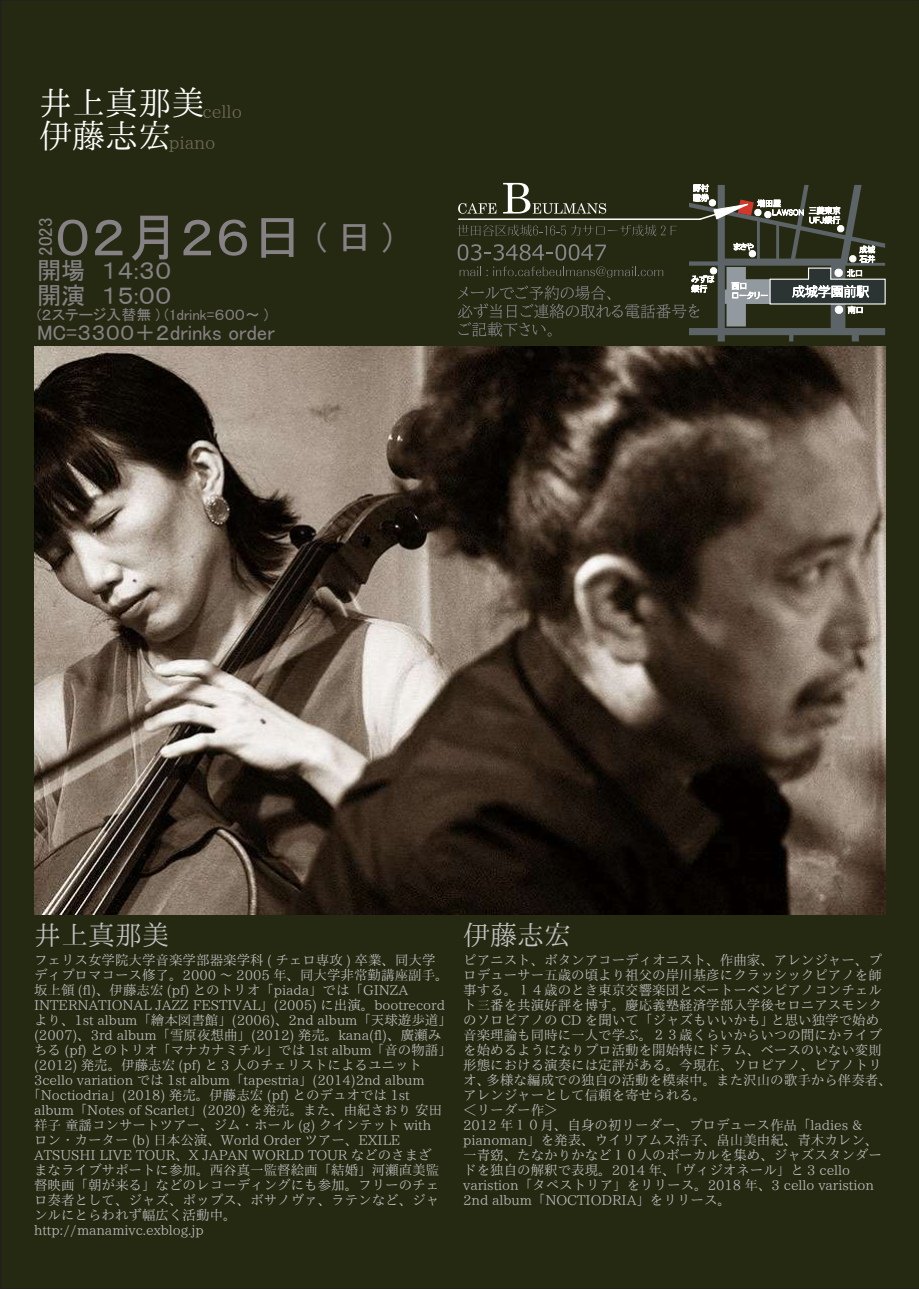
<style>
.page{position:relative;width:919px;height:1289px;background:#fff}
.page>*{position:absolute;margin:0;border:0;box-sizing:border-box;transform-origin:0 0}
.t1{font:52.5px "MS P Gothic";color:#858184}
.t2{font:33px/32.1px "IP Aex Mincho";color:#fff}
.t3{font:27px "IP Aex Mincho";color:#c2c3c5}
.t4{font:24px/24px "MS P Gothic";color:#858184}
.t5{font:21px "MS P Gothic";color:#858184}
.t6{font:19.05px "MS P Gothic";color:#858184}
.t7{font:17.55px "IP Aex Mincho";color:#706d55}
.t8{font:15px "MS P Gothic";color:#858184}
.t9{font:13.5px/15px "IP Aex Mincho";color:#c2c3c5}
.s1{font-size:17.55px;color:#706d55}
.s2{font-size:36px}
</style>
<div class="page">
<div style="left:0;top:0;width:918px;height:1288px;background:#262911"></div>
<img style="left:34px;top:347px;width:851px;height:567px">
<svg style="left:457px;top:183px;width:429px;height:158px;background:#3f4231"></svg>
<h2 class="t2" style="left:39px;top:89px;width:204px">井上真那美<span class="s1">cello</span>伊藤志宏</h2>
<p class="t7" style="left:169px;top:133px;width:48px">piano</p>
<h1 class="t1" style="left:55px;top:211px;width:339px">０２月２６日 <span class="s2">( 日 )</span></h1>
<h3 class="t6" style="left:36px;top:256px;width:40px;rotate:-90deg">2023</h3>
<h3 class="t4" style="left:37px;top:259px;width:152px">開場　１４:３０　開演　１５:００</h3>
<p class="t8" style="left:37px;top:307px;width:233px">(２ステージ入替無 ) (1drink=６００～ )</p>
<h3 class="t5" style="left:37px;top:322px;width:239px">MC=３３００＋２drinks order</h3>
<h3 class="t3" style="left:34px;top:920px;width:136px">井上真那美</h3>
<p class="t9" style="left:34px;top:953px;width:403px">フェリス女学院大学音楽学部器楽学科 ( チェロ専攻 ) 卒業、同大学</p>
<p class="t9" style="left:34px;top:968px;width:416px">ディプロマコース修了。2000 ～ 2005 年、同大学非常勤講座副手。</p>
<p class="t9" style="left:34px;top:983px;width:375px">坂上領 (fl)、伊藤志宏 (pf) とのトリオ「piada」では「GINZA</p>
<p class="t9" style="left:34px;top:998px;width:412px">INTERNATIONAL JAZZ FESTIVAL」(2005) に出演。bootrecord</p>
<p class="t9" style="left:34px;top:1013px;width:419px">より、1st album「繪本図書館」(2006)、2nd album「天球遊歩道」</p>
<p class="t9" style="left:34px;top:1028px;width:408px">(2007)、3rd album「雪原夜想曲」(2012) 発売。kana(fl)、廣瀬み</p>
<p class="t9" style="left:34px;top:1043px;width:419px">ちる (pf) とのトリオ「マナカナミチル」では 1st album「音の物語」</p>
<p class="t9" style="left:34px;top:1058px;width:389px">(2012) 発売。伊藤志宏 (pf) と 3 人のチェリストによるユニット</p>
<p class="t9" style="left:34px;top:1073px;width:392px">3cello variation では 1st album「tapestria」(2014)2nd album</p>
<p class="t9" style="left:27px;top:1088px;width:384px">「Noctiodria」(2018) 発売。伊藤志宏 (pf) とのデュオでは 1st</p>
<p class="t9" style="left:34px;top:1103px;width:409px">album「Notes of Scarlet」(2020) を発売。また、由紀さおり 安田</p>
<p class="t9" style="left:34px;top:1118px;width:398px">祥子 童謡コンサートツアー、ジム・ホール (g) クインテット with</p>
<p class="t9" style="left:34px;top:1133px;width:368px">ロン・カーター (b) 日本公演、World Order ツアー、EXILE</p>
<p class="t9" style="left:34px;top:1148px;width:399px">ATSUSHI LIVE TOUR、X JAPAN WORLD TOUR などのさまざ</p>
<p class="t9" style="left:34px;top:1163px;width:407px">まなライブサポートに参加。西谷真一監督絵画「結婚」河瀬直美監</p>
<p class="t9" style="left:34px;top:1178px;width:407px">督映画「朝が来る」などのレコーディングにも参加。フリーのチェ</p>
<p class="t9" style="left:34px;top:1193px;width:407px">ロ奏者として、ジャズ、ポップス、ボサノヴァ、ラテンなど、ジャ</p>
<p class="t9" style="left:34px;top:1208px;width:204px">ンルにとらわれず幅広く活動中。</p>
<p class="t9" style="left:34px;top:1223px;width:171px">http://manamivc.exblog.jp</p>
<h3 class="t3" style="left:463px;top:920px;width:109px">伊藤志宏</h3>
<p class="t9" style="left:463px;top:953px;width:430px">ピアニスト、ボタンアコーディオニスト、作曲家、アレンジャー、プロデューサー五歳の頃より祖父の岸川基彦にクラッシックピアノを師事する。１４歳のとき東京交響楽団とベートーベンピアノコンチェルト三番を共演好評を博す。慶応義塾経済学部入学後セロニアスモンクのソロピアノの CD を聞いて「ジャズもいいかも」と思い独学で始め音楽理論も同時に一人で学ぶ。２３歳くらいからいつの間にかライブを始めるようになりプロ活動を開始特にドラム、ベースのいない変則形態における演奏には定評がある。今現在、ソロピアノ、ピアノトリオ、多様な編成での独自の活動を模索中。また沢山の歌手から伴奏者、アレンジャーとして信頼を寄せられる。<br>＜リーダー作＞<br>2012 年１０月、自身の初リーダー、プロデュース作品「ladies &amp; pianoman」を発表、ウイリアムス浩子、畠山美由紀、青木カレン、一青窈、たなかりかなど１０人のボーカルを集め、ジャズスタンダードを独自の解釈で表現。2014 年、「ヴィジオネール」と 3 cello varistion「タペストリア」をリリース。2018 年、3 cello varistion 2nd album「NOCTIODRIA」をリリース。</p>
</div>
